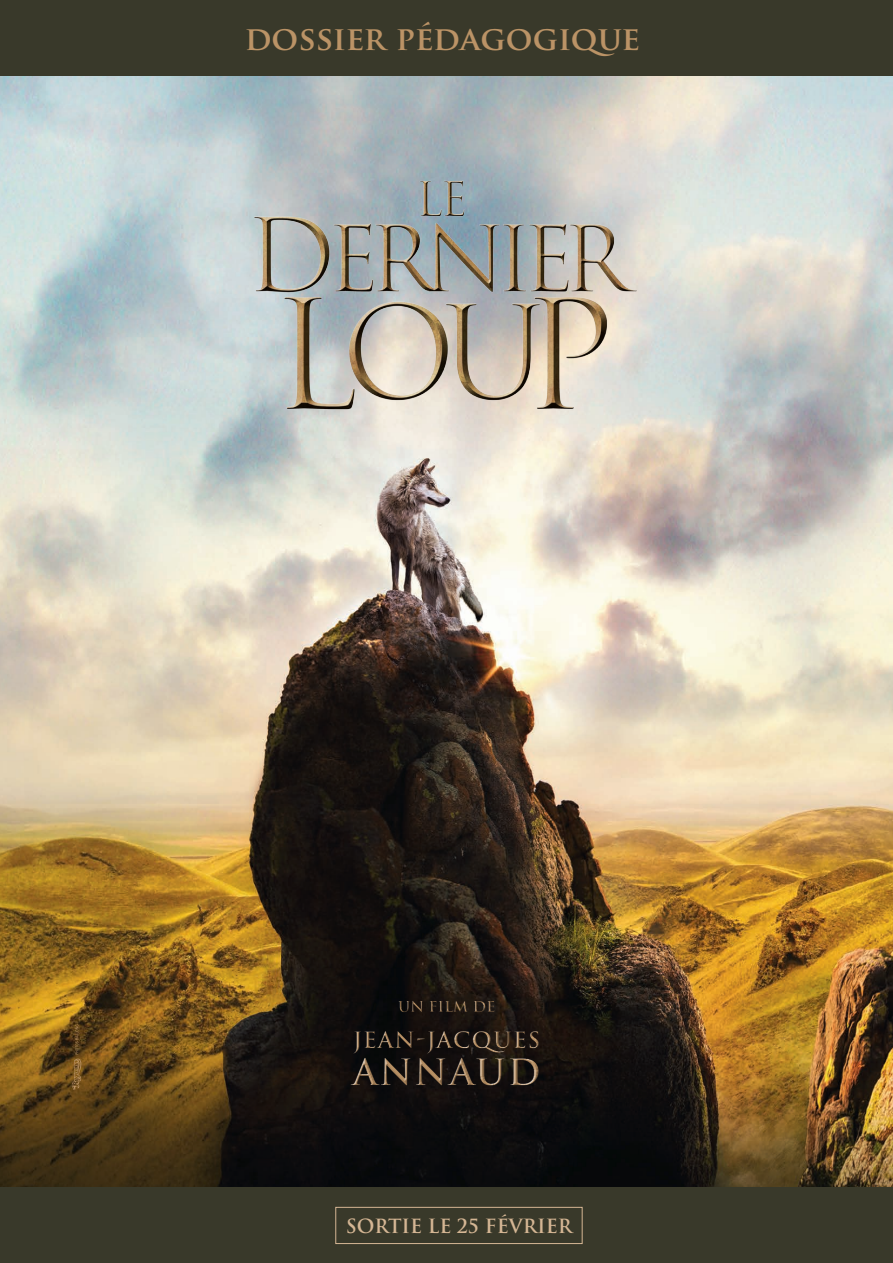
<style>
.page{position:relative;width:893px;height:1263px;background:#fff}
.page>*{position:absolute;margin:0;border:0;box-sizing:border-box;transform-origin:0 0}
.t1{font:700 35.25px "Trajan Pro";letter-spacing:.05em;color:#bb9366}
.t2{font:700 32.4px "Trajan Pro";color:#bb9366}
.t3{font:700 21.9px "Trajan Pro";letter-spacing:.05em;color:#bb9366}
.t4{font:700 19.05px "Trajan";color:#d5b694}
.t5{font:700 14.55px "Trajan Pro";color:#bb9366}
</style>
<div class="page">
<img style="left:0;top:75px;width:893px;height:1113px">
<div style="left:340px;top:991px;width:209px;height:99px;background:#fff;opacity:.75"></div>
<div style="left:341px;top:993px;width:209px;height:103px;background:#231f20;opacity:.75"></div>
<img style="left:211px;top:164px;width:460px;height:268px">
<div style="left:0;top:0;width:893px;height:75px;background:#39392a"></div>
<div style="left:0;top:1188px;width:893px;height:75px;background:#39392a"></div>
<svg style="left:72px;top:1024px;width:10px;height:66px"></svg>
<div style="left:335px;top:1207px;width:248px;height:37px;border:1px solid #d5b694"></div>
<p class="t2" style="left:245px;top:18px;width:397px">dossier pédagogique</p>
<p class="t5" style="left:398px;top:997px;width:99px">UN FILM DE</p>
<p class="t3" style="left:353px;top:1026px;width:189px">JEAN-JACQUES</p>
<p class="t1" style="left:353px;top:1050px;width:189px">ANNAUD</p>
<p class="t4" style="left:346px;top:1214px;width:228px">SORTIE LE 25 FéVRIER</p>
</div>
